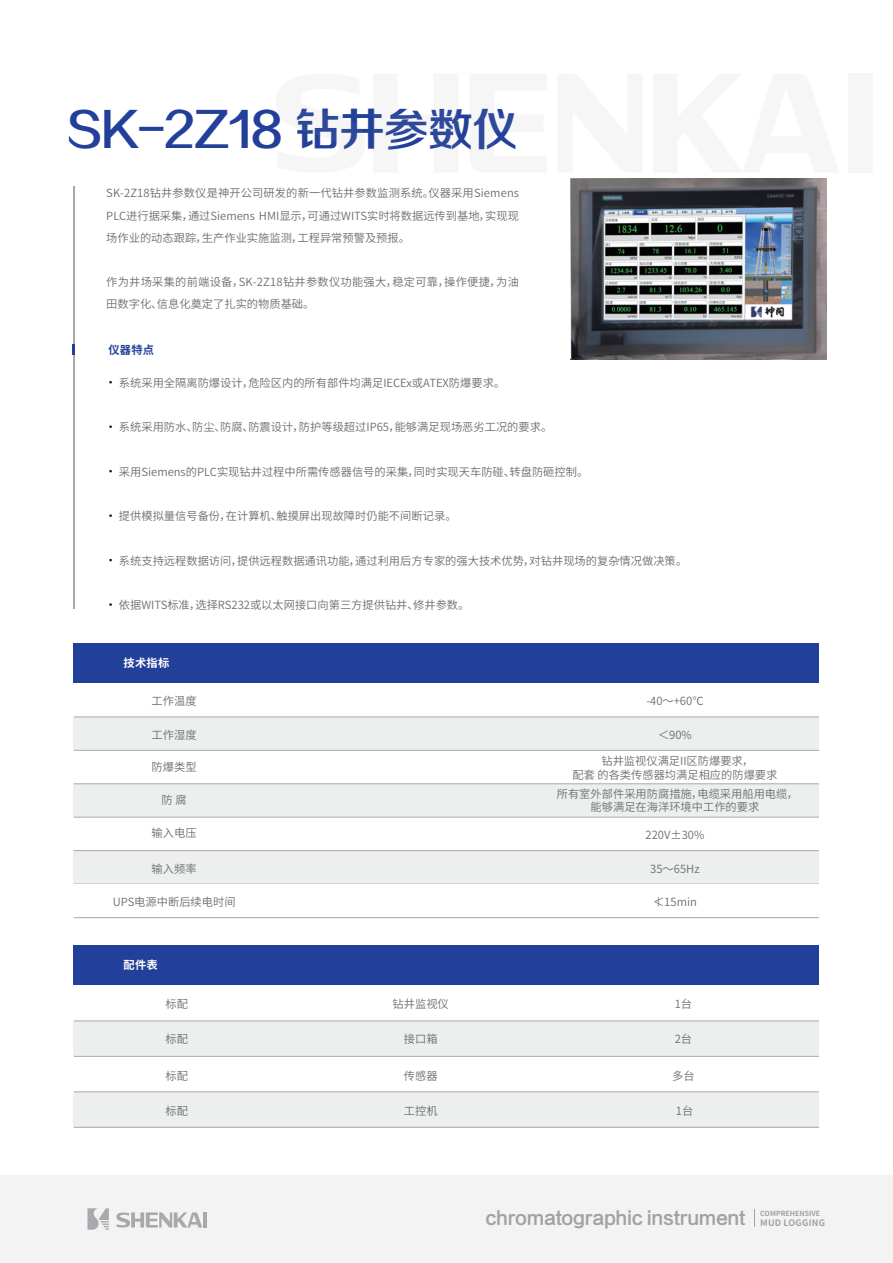
<style>
.page{position:relative;width:893px;height:1263px;background:#fff}
.page>*{position:absolute;margin:0;border:0;box-sizing:border-box;transform-origin:0 0}
.t1{font:45.15px "FZZZHONGJW GB1 0";letter-spacing:-.02em;color:#223f99}
.t2{font:18.15px "FZLTZHK GBK1 0";letter-spacing:-.02em;color:#a0a2a4}
.t3{font:11.25px/22.2px "Source Han Sans CN";color:#6c6d70;text-align:center}
.t4{font:11.25px/22.2px "Source Han Sans CN";letter-spacing:.02em;color:#6c6d70}
.t5{font:700 11.25px "Source Han Sans CN";letter-spacing:.02em;color:#fff}
.t6{font:700 11.25px "Source Han Sans CN";color:#223f99}
.t7{font:700 7.05px "Source Han Sans CN";color:#a0a2a4}
</style>
<div class="page">
<div style="left:0;top:1176px;width:893px;height:87px;background:#f3f3f3"></div>
<svg style="left:87px;top:1208px;width:22px;height:22px"></svg>
<hr style="left:203px;top:1212px;width:4px;height:15px;background:#a8a9ad">
<svg style="left:116px;top:1212px;width:86px;height:15px"></svg>
<div style="left:74px;top:945px;width:745px;height:40px;background:#223f99"></div>
<div style="left:74px;top:1021px;width:745px;height:35px;background:#edeeee"></div>
<div style="left:74px;top:1092px;width:745px;height:35px;background:#edeeee"></div>
<hr style="left:74px;top:1091px;width:745px;height:1px;background:#a8a9ad">
<hr style="left:74px;top:1056px;width:745px;height:1px;background:#a8a9ad">
<hr style="left:74px;top:1021px;width:745px;height:1px;background:#a8a9ad">
<hr style="left:74px;top:1127px;width:745px;height:1px;background:#a8a9ad">
<hr style="left:73px;top:186px;width:1px;height:423px;background:#a8a9ad">
<svg style="left:72px;top:344px;width:3px;height:11px"></svg>
<div style="left:74px;top:643px;width:745px;height:40px;background:#223f99"></div>
<div style="left:74px;top:717px;width:745px;height:33px;background:#edeeee"></div>
<div style="left:74px;top:784px;width:745px;height:33px;background:#edeeee"></div>
<hr style="left:74px;top:783px;width:745px;height:1px;background:#a8a9ad">
<hr style="left:74px;top:750px;width:745px;height:1px;background:#a8a9ad">
<hr style="left:74px;top:717px;width:745px;height:1px;background:#a8a9ad">
<div style="left:74px;top:850px;width:745px;height:34px;background:#edeeee"></div>
<hr style="left:74px;top:850px;width:745px;height:1px;background:#a8a9ad">
<hr style="left:74px;top:917px;width:745px;height:1px;background:#a8a9ad">
<hr style="left:74px;top:817px;width:745px;height:1px;background:#a8a9ad">
<img style="left:571px;top:178px;width:256px;height:182px">
<div style="left:848px;top:73px;width:25px;height:100px;background:#f6f6f6"></div>
<h1 class="t1" style="left:67px;top:105px;width:452px">SK-2Z18 钻井参数仪</h1>
<p class="t3" style="left:106px;top:182px;width:414px;text-align:justify">SK-2Z18钻井参数仪是神开公司研发的新一代钻井参数监测系统。仪器采用Siemens PLC进行据采集，通过Siemens HMI显示，可通过WITS实时将数据远传到基地，实现现场作业的动态跟踪，生产作业实施监测，工程异常预警及预报。</p>
<p class="t4" style="left:106px;top:271px;width:414px">作为井场采集的前端设备，SK-2Z18钻井参数仪功能强大，稳定可靠，操作便捷，为油田数字化、信息化奠定了扎实的物质基础。</p>
<p class="t6" style="left:108px;top:343px;width:47px">仪器特点</p>
<p class="t3" style="left:119px;top:372px;width:388px">系统采用全隔离防爆设计，危险区内的所有部件均满足IECEx或ATEX防爆要求。</p>
<p class="t3" style="left:119px;top:416px;width:435px">系统采用防水、防尘、防腐、防震设计，防护等级超过IP65，能够满足现场恶劣工况的要求。</p>
<p class="t3" style="left:119px;top:461px;width:471px">采用Siemens的PLC实现钻井过程中所需传感器信号的采集，同时实现天车防碰、转盘防砸控制。</p>
<p class="t3" style="left:119px;top:505px;width:339px">提供模拟量信号备份，在计算机、触摸屏出现故障时仍能不间断记录。</p>
<p class="t3" style="left:119px;top:550px;width:570px">系统支持远程数据访问，提供远程数据通讯功能，通过利用后方专家的强大技术优势，对钻井现场的复杂情况做决策。</p>
<p class="t3" style="left:119px;top:594px;width:352px">依据WITS标准，选择RS232或以太网接口向第三方提供钻井、修井参数。</p>
<p class="t5" style="left:124px;top:657px;width:47px">技术指标</p>
<p class="t3" style="left:152px;top:689px;width:47px">工作温度</p>
<p class="t3" style="left:152px;top:724px;width:47px">工作湿度</p>
<p class="t3" style="left:152px;top:756px;width:47px">防爆类型</p>
<p class="t3" style="left:162px;top:789px;width:27px">防 腐</p>
<p class="t3" style="left:152px;top:822px;width:46px">输入电压</p>
<p class="t3" style="left:152px;top:858px;width:46px">输入频率</p>
<p class="t3" style="left:646px;top:689px;width:59px">-40～+60℃</p>
<p class="t3" style="left:658px;top:724px;width:35px">＜90%</p>
<p class="t3" style="left:572px;top:755px;width:207px;line-height:13.2px">钻井监视仪满足II区防爆要求，<br>配套 的各类传感器均满足相应的防爆要求</p>
<p class="t3" style="left:557px;top:787px;width:243px;line-height:13.2px">所有室外部件采用防腐措施，电缆采用船用电缆，能够满足在海洋环境中工作的要求</p>
<p class="t3" style="left:646px;top:824px;width:60px">220V±30%</p>
<p class="t3" style="left:650px;top:858px;width:51px">35～65Hz</p>
<p class="t3" style="left:113px;top:891px;width:124px">UPS电源中断后续电时间</p>
<p class="t3" style="left:653px;top:891px;width:45px">≮15min</p>
<p class="t5" style="left:124px;top:959px;width:36px">配件表</p>
<p class="t3" style="left:166px;top:993px;width:24px">标配</p>
<p class="t3" style="left:166px;top:1028px;width:24px">标配</p>
<p class="t3" style="left:166px;top:1065px;width:24px">标配</p>
<p class="t3" style="left:166px;top:1100px;width:24px">标配</p>
<p class="t3" style="left:393px;top:993px;width:58px">钻井监视仪</p>
<p class="t3" style="left:675px;top:993px;width:19px">1台</p>
<p class="t3" style="left:404px;top:1028px;width:35px">接口箱</p>
<p class="t3" style="left:675px;top:1028px;width:19px">2台</p>
<p class="t3" style="left:404px;top:1065px;width:35px">传感器</p>
<p class="t3" style="left:672px;top:1065px;width:24px">多台</p>
<p class="t3" style="left:404px;top:1100px;width:35px">工控机</p>
<p class="t3" style="left:676px;top:1100px;width:19px">1台</p>
<p class="t7" style="left:760px;top:1209px;width:62px">COMPREHENSIVE</p>
<h2 class="t2" style="left:486px;top:1208px;width:341px">chromatographic instrument <sub>MUD</sub> <sub>LOGGING</sub></h2>
</div>
